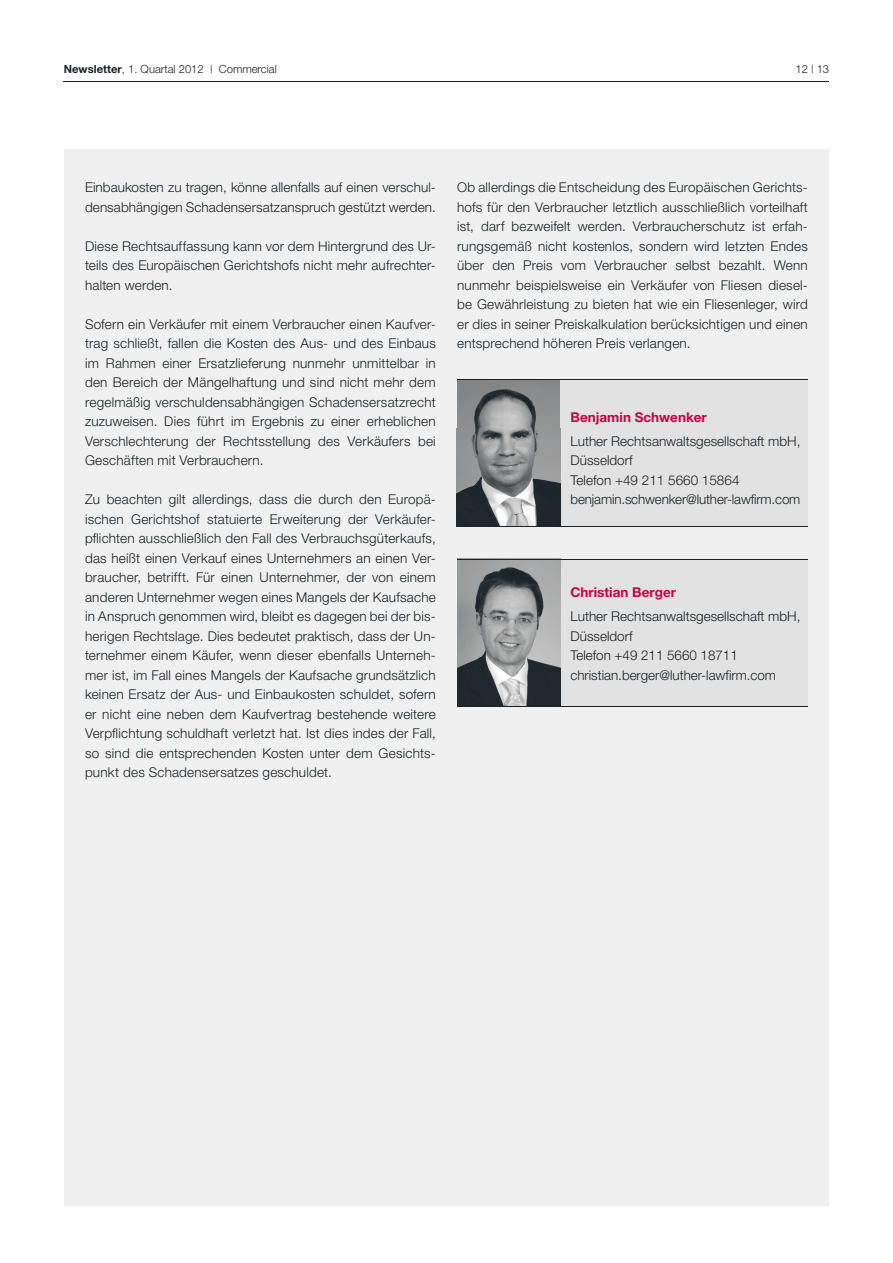
<style>
.page{position:relative;width:893px;height:1263px;background:#fff}
.page>*{position:absolute;margin:0;border:0;box-sizing:border-box;transform-origin:0 0}
.t1{font:300 13.5px/19.5px "Helvetica Neue";letter-spacing:.005em;color:#182228;text-align:justify}
.t2{font:700 13.5px "Helvetica Neue";color:#c30241}
.t3{font:300 11.25px "Helvetica Neue";color:#182228}
.s1{font-weight:700}
</style>
<div class="page">
<div style="left:64px;top:149px;width:765px;height:1057px;background:#f0f0f0"></div>
<div style="left:457px;top:379px;width:351px;height:148px;background:#e2e2e2"></div>
<img style="left:457px;top:380px;width:103px;height:146px">
<hr style="left:457px;top:526px;width:351px;height:1px;background:#182228">
<hr style="left:457px;top:379px;width:351px;height:1px;background:#182228">
<div style="left:457px;top:559px;width:351px;height:147px;background:#e2e2e2"></div>
<img style="left:457px;top:560px;width:103px;height:146px">
<hr style="left:457px;top:706px;width:351px;height:1px;background:#182228">
<hr style="left:457px;top:559px;width:351px;height:1px;background:#182228">
<hr style="left:64px;top:81px;width:765px;height:1px;background:#182228">
<p class="t3" style="left:64px;top:62px;width:214px"><span class="s1">Newsletter</span>, 1. Quartal 2012 | Commercial</p>
<p class="t3" style="left:795px;top:62px;width:35px">12 | 13</p>
<p class="t1" style="left:85px;top:178px;width:352px">Einbaukosten zu tragen, könne allenfalls auf einen verschul&shy;densabhängigen Schadensersatzanspruch gestützt werden.</p>
<p class="t1" style="left:85px;top:236px;width:352px">Diese Rechtsauffassung kann vor dem Hintergrund des Ur&shy;teils des Europäischen Gerichtshofs nicht mehr aufrechter&shy;halten werden.</p>
<p class="t1" style="left:85px;top:314px;width:352px">Sofern ein Verkäufer mit einem Verbraucher einen Kaufver&shy;trag schließt, fallen die Kosten des Aus- und des Einbaus im Rahmen einer Ersatzlieferung nunmehr unmittelbar in den Bereich der Mängelhaftung und sind nicht mehr dem regelmäßig verschuldensabhängigen Schadensersatzrecht zuzuweisen. Dies führt im Ergebnis zu einer erheblichen Verschlechterung der Rechtsstellung des Verkäufers bei Geschäften mit Verbrauchern.</p>
<p class="t1" style="left:85px;top:489px;width:352px">Zu beachten gilt allerdings, dass die durch den Europä&shy;ischen Gerichtshof statuierte Erweiterung der Verkäufer&shy;pflichten ausschließlich den Fall des Verbrauchsgüterkaufs, das heißt einen Verkauf eines Unternehmers an einen Ver&shy;braucher, betrifft. Für einen Unternehmer, der von einem anderen Unternehmer wegen eines Mangels der Kaufsache in Anspruch genommen wird, bleibt es dagegen bei der bis&shy;herigen Rechtslage. Dies bedeutet praktisch, dass der Un&shy;ternehmer einem Käufer, wenn dieser ebenfalls Unterneh&shy;mer ist, im Fall eines Mangels der Kaufsache grundsätzlich keinen Ersatz der Aus- und Einbaukosten schuldet, sofern er nicht eine neben dem Kaufvertrag bestehende weitere Verpflichtung schuldhaft verletzt hat. Ist dies indes der Fall, so sind die entsprechenden Kosten unter dem Gesichts&shy;punkt des Schadensersatzes geschuldet.</p>
<p class="t1" style="left:457px;top:177px;width:352px">Ob allerdings die Entscheidung des Europäischen Gerichts&shy;hofs für den Verbraucher letztlich ausschließlich vorteilhaft ist, darf bezweifelt werden. Verbraucherschutz ist erfah&shy;rungsgemäß nicht kostenlos, sondern wird letzten Endes über den Preis vom Verbraucher selbst bezahlt. Wenn nunmehr beispielsweise ein Verkäufer von Fliesen diesel&shy;be Gewährleistung zu bieten hat wie ein Fliesenleger, wird er dies in seiner Preiskalkulation berücksichtigen und einen entsprechend höheren Preis verlangen.</p>
<p class="t2" style="left:570px;top:409px;width:138px">Benjamin Schwenker</p>
<p class="t1" style="left:570px;top:431px;width:232px;text-align:left">Luther Rechtsanwaltsgesellschaft mbH,<br>Düsseldorf<br>Telefon +49 211 5660 15864 benjamin.schwenker@luther-lawfirm.com</p>
<p class="t2" style="left:570px;top:584px;width:107px">Christian Berger</p>
<p class="t1" style="left:570px;top:607px;width:232px;text-align:left">Luther Rechtsanwaltsgesellschaft mbH,<br>Düsseldorf<br>Telefon +49 211 5660 18711 christian.berger@luther-lawfirm.com</p>
</div>
